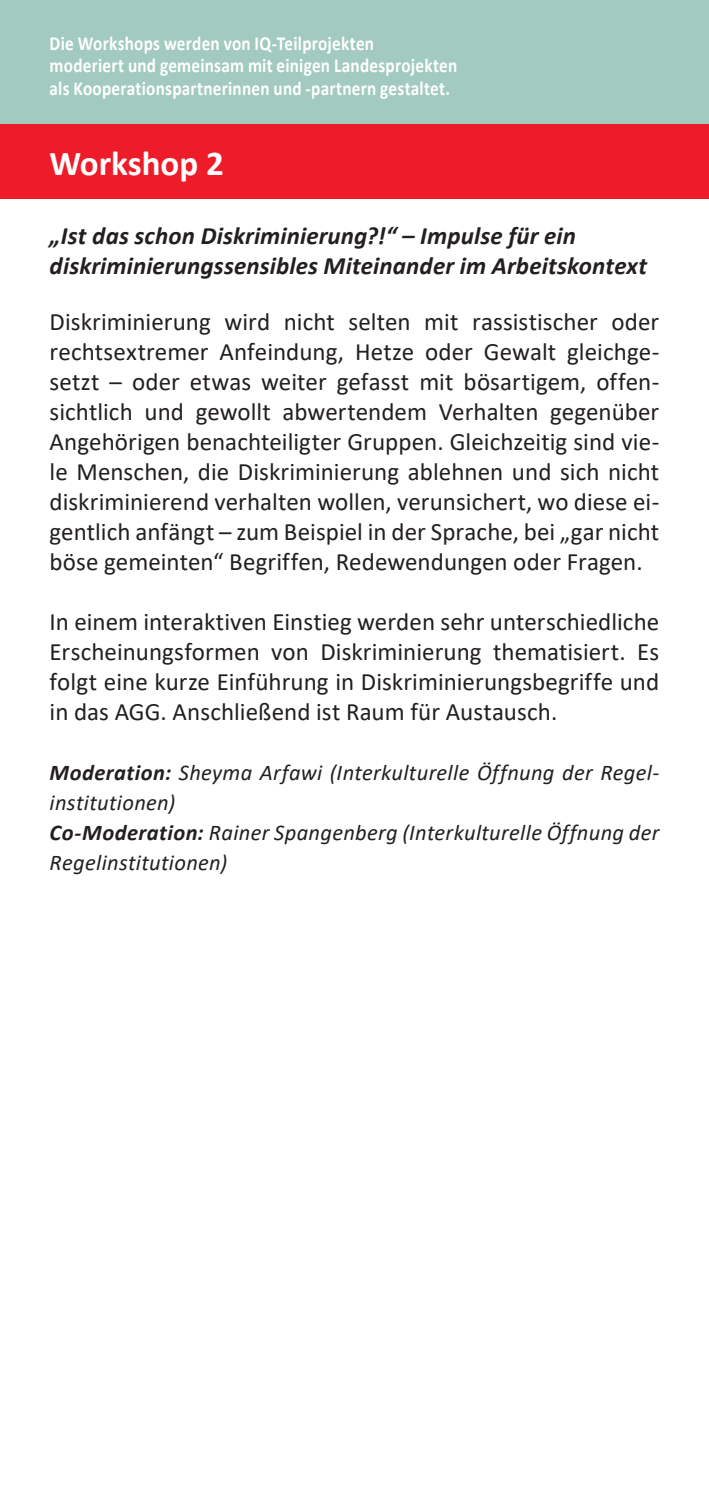
<style>
.page{position:relative;width:709px;height:1489px;background:#fff}
.page>*{position:absolute;margin:0;border:0;box-sizing:border-box;transform-origin:0 0}
.Überschrift{font:700 35px "Calibri";color:#fff}
._04_Fliesstext{font:25px/30px "Calibri";color:#231f20;text-align:justify}
.t1{font:italic 700 25px/30px "Calibri";letter-spacing:.005em;color:#231f20}
.Moderation{font:italic 22.5px/30px "Calibri";letter-spacing:.015em;color:#231f20}
._04_Fliesstext-2{font:700 20px/22.5px "Calibri";letter-spacing:.015em;color:#fff;scale:.86 1}
.s1{font-weight:700}
</style>
<div class="page">
<div style="left:0;top:0;width:709px;height:124px;background:#a2cabf"></div>
<div style="left:0;top:125px;width:709px;height:74px;background:#ee1c28"></div>
<p class="_04_Fliesstext-2" style="left:50px;top:31px;width:475px">Die Workshops werden von IQ-Teilprojekten<br>moderiert und gemeinsam mit einigen Landesprojekten als Kooperationspartnerinnen und -partnern gestaltet.</p>
<p class="Überschrift" style="left:50px;top:139px;width:176px">Workshop 2</p>
<p class="t1" style="left:50px;top:220px;width:599px">„Ist das schon Diskriminierung?!“ – Impulse für ein diskriminierungssensibles Miteinander im Arbeitskontext</p>
<p class="_04_Fliesstext" style="left:50px;top:306px;width:611px">Diskriminierung wird nicht selten mit rassistischer oder rechtsextremer Anfeindung, Hetze oder Gewalt gleichge&shy;setzt – oder etwas weiter gefasst mit bösartigem, offen&shy;sichtlich und gewollt abwertendem Verhalten gegenüber Angehörigen benachteiligter Gruppen. Gleichzeitig sind vie&shy;le Menschen, die Diskriminierung ablehnen und sich nicht diskriminierend verhalten wollen, verunsichert, wo diese ei&shy;gentlich anfängt – zum Beispiel in der Sprache, bei „gar nicht böse gemeinten“ Begriffen, Redewendungen oder Fragen.</p>
<p class="_04_Fliesstext" style="left:50px;top:606px;width:611px">In einem interaktiven Einstieg werden sehr unterschiedliche Erscheinungsformen von Diskriminierung thematisiert. Es folgt eine kurze Einführung in Diskriminierungsbegriffe und in das AGG. Anschließend ist Raum für Austausch.</p>
<p class="Moderation" style="left:50px;top:757px;width:610px"><span class="s1">Moderation:</span> Sheyma Arfawi (Interkulturelle Öffnung der Regel&shy;institutionen)</p>
<p class="Moderation" style="left:50px;top:817px;width:611px"><span class="s1">Co-Moderation:</span> Rainer Spangenberg (Interkulturelle Öffnung der<br>Regelinstitutionen)</p>
</div>
